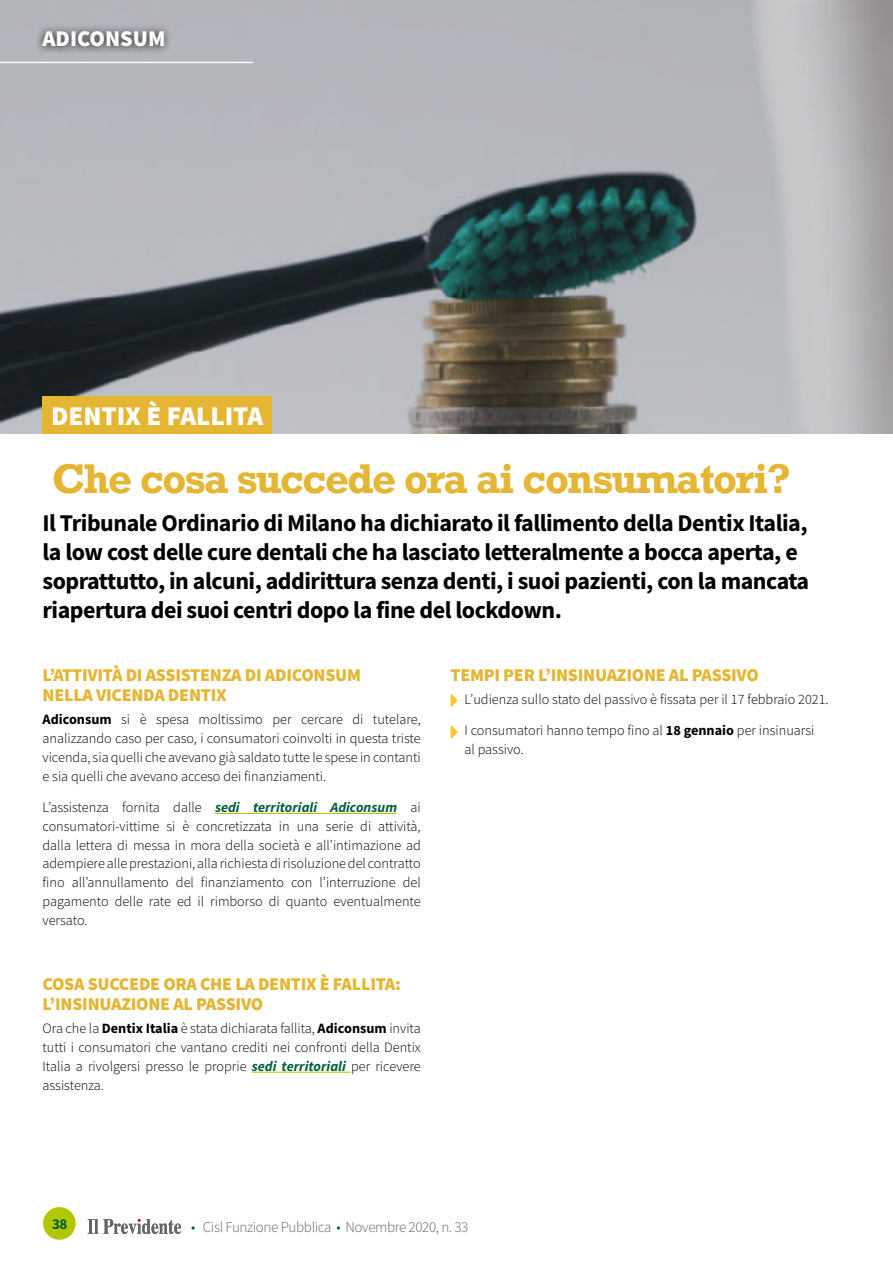
<style>
.page{position:relative;width:893px;height:1263px;background:#fff}
.page>*{position:absolute;margin:0;border:0;box-sizing:border-box;transform-origin:0 0}
.t1{font:700 39px "Rockwell";letter-spacing:-.03em;color:#e4b634}
.t2{font:900 27px "Source Sans Pro";color:#fff}
.t3{font:700 24px/28.8px "Source Sans Pro";letter-spacing:-.02em;color:#000}
.t4{font:900 22.5px "Source Sans Pro";color:#fff}
.t5{font:900 18px/20.7px "Source Sans Pro";letter-spacing:-.015em;color:#e4b634}
.t6{font:300 15px "Source Sans Pro";letter-spacing:-.025em;color:#646567}
.t7{font:700 15px "Source Sans Pro";color:#006038}
.t8{font:300 14.25px/18.8px "Source Sans Pro";color:#000;text-align:justify}
.s1{font-weight:700}
.s2{font-weight:700;font-style:italic;color:#006038}
.s3{color:#006038}
</style>
<div class="page">
<div style="left:43px;top:1207px;width:33px;height:33px;background:#b1c800;border-radius:50%"></div>
<svg style="left:88px;top:1219px;width:93px;height:15px"></svg>
<img style="left:0;top:0;width:893px;height:433px">
<div style="left:43px;top:396px;width:229px;height:37px;background:#e4b634"></div>
<hr style="left:0;top:62px;width:253px;height:1px;background:#fff">
<div style="left:35px;top:23px;width:136px;height:31px;background:#000;opacity:.75"></div>
<hr style="left:215px;top:813px;width:182px;height:1px;background:#b1c800">
<hr style="left:252px;top:1072px;width:99px;height:1px;background:#b1c800">
<svg style="left:450px;top:694px;width:7px;height:13px"></svg>
<svg style="left:450px;top:725px;width:7px;height:13px"></svg>
<h3 class="t4" style="left:43px;top:23px;width:124px">ADICONSUM</h3>
<h2 class="t2" style="left:51px;top:397px;width:214px">DENTIX È FALLITA</h2>
<h1 class="t1" style="left:52px;top:453px;width:740px">Che cosa succede ora ai consumatori?</h1>
<p class="t3" style="left:43px;top:509px;width:768px">Il Tribunale Ordinario di Milano ha dichiarato il fallimento della Dentix Italia, la low cost delle cure dentali che ha lasciato letteralmente a bocca aperta, e soprattutto, in alcuni, addirittura senza denti, i suoi pazienti, con la mancata riapertura dei suoi centri dopo la fine del lockdown.</p>
<p class="t5" style="left:43px;top:664px;width:320px">L’ATTIVITÀ DI ASSISTENZA DI ADICONSUM<br>NELLA VICENDA DENTIX</p>
<p class="t8" style="left:43px;top:710px;width:380px"><span class="s1">Adiconsum</span> si è spesa moltissimo per cercare di tutelare, analizzando caso per caso, i consumatori coinvolti in questa triste vicenda, sia quelli che avevano già saldato tutte le spese in contanti e sia quelli che avevano acceso dei finanziamenti.</p>
<p class="t8" style="left:43px;top:798px;width:380px">L’assistenza fornita dalle <span class="s2">sedi territoriali Adiconsum</span> ai consumatori-vittime si è concretizzata in una serie di attività, dalla lettera di messa in mora della società e all’intimazione ad adempiere alle prestazioni, alla richiesta di risoluzione del contratto fino all’annullamento del finanziamento con l’interruzione del pagamento delle rate ed il rimborso di quanto eventualmente versato.</p>
<p class="t5" style="left:43px;top:973px;width:360px">COSA SUCCEDE ORA CHE LA DENTIX È FALLITA:<br>L’INSINUAZIONE AL PASSIVO</p>
<p class="t8" style="left:43px;top:1019px;width:380px">Ora che la <span class="s1">Dentix Italia</span> è stata dichiarata fallita, <span class="s1">Adiconsum</span> invita tutti i consumatori che vantano crediti nei confronti della Dentix Italia a rivolgersi presso le proprie <span class="s2">sedi territoriali</span> per ricevere assistenza.</p>
<p class="t5" style="left:450px;top:664px;width:310px">TEMPI PER L’INSINUAZIONE AL PASSIVO</p>
<p class="t8" style="left:464px;top:689px;width:366px">L’udienza sullo stato del passivo è fissata per il 17 febbraio 2021.</p>
<p class="t8" style="left:464px;top:721px;width:351px">I consumatori hanno tempo fino al <span class="s1">18 gennaio</span> per insinuarsi al passivo.</p>
<p class="t7" style="left:52px;top:1214px;width:17px">38</p>
<p class="t6" style="left:191px;top:1218px;width:279px"><span class="s3">•</span> Cisl Funzione Pubblica <span class="s3">•</span> Novembre 2020, n. 33</p>
</div>
